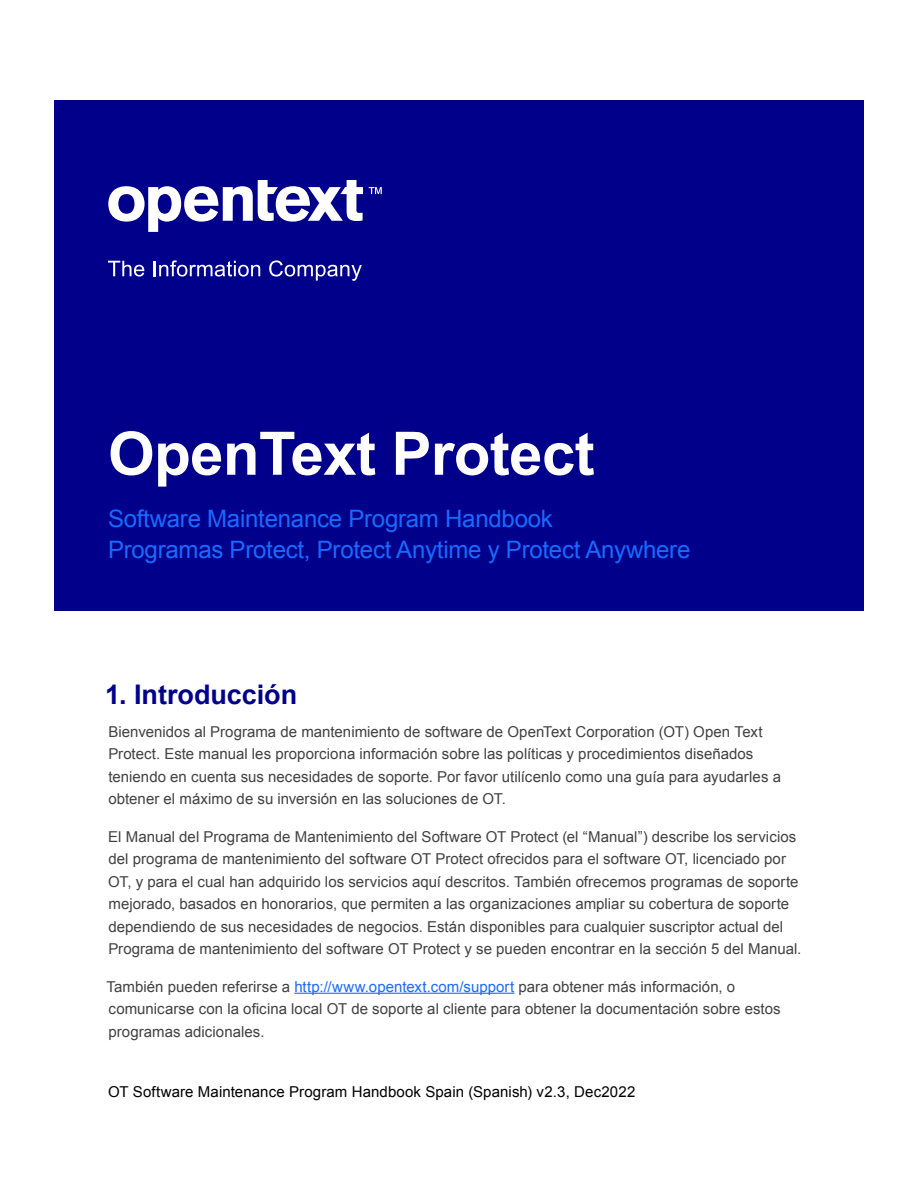
<style>
.page{position:relative;width:918px;height:1188px;background:#fff}
.page>*{position:absolute;margin:0;border:0;box-sizing:border-box;transform-origin:0 0}
.Title_Page_-_Main_Ti{font:700 60px "Arial";letter-spacing:-.01em;color:#fff}
.Body_-_Subhead1{font:700 27px "Arial";color:#00008b}
.TItle_Page_-_Subhead{font:24px "Arial";letter-spacing:-.01em;color:#1a6aff}
.t1{font:15px/22.5px "Arial";letter-spacing:.005em;color:#414042}
.t2{font:15px "Arial";letter-spacing:.01em;color:#000}
.s1{color:#1a6aff}
</style>
<div class="page">
<div style="left:54px;top:100px;width:810px;height:511px;background:#00008b"></div>
<svg style="left:369px;top:187px;width:13px;height:7px"></svg>
<svg style="left:108px;top:180px;width:255px;height:52px"></svg>
<svg style="left:108px;top:261px;width:36px;height:16px"></svg>
<svg style="left:154px;top:260px;width:106px;height:17px"></svg>
<svg style="left:269px;top:260px;width:93px;height:21px"></svg>
<hr style="left:294px;top:993px;width:220px;height:1px;background:#1a6aff">
<h1 class="Title_Page_-_Main_Ti" style="left:108px;top:414px;width:488px">OpenText Protect</h1>
<h2 class="TItle_Page_-_Subhead" style="left:108px;top:502px;width:446px">Software Maintenance Program Handbook</h2>
<h2 class="TItle_Page_-_Subhead" style="left:108px;top:534px;width:584px">Programas Protect, Protect Anytime y Protect Anywhere</h2>
<h3 class="Body_-_Subhead1" style="left:105px;top:676px;width:193px">1. Introducción</h3>
<p class="t1" style="left:108px;top:720px;width:674px">Bienvenidos al Programa de mantenimiento de software de OpenText Corporation (OT) Open Text Protect. Este manual les proporciona información sobre las políticas y procedimientos diseñados teniendo en cuenta sus necesidades de soporte. Por favor utilícenlo como una guía para ayudarles a obtener el máximo de su inversión en las soluciones de OT.</p>
<p class="t1" style="left:108px;top:825px;width:695px">El Manual del Programa de Mantenimiento del Software OT Protect (el “Manual”) describe los servicios del programa de mantenimiento del software OT Protect ofrecidos para el software OT, licenciado por OT, y para el cual han adquirido los servicios aquí descritos. También ofrecemos programas de soporte mejorado, basados en honorarios, que permiten a las organizaciones ampliar su cobertura de soporte dependiendo de sus necesidades de negocios. Están disponibles para cualquier suscriptor actual del Programa de mantenimiento del software OT Protect y se pueden encontrar en la sección 5 del Manual.</p>
<p class="t1" style="left:106px;top:975px;width:676px">También pueden referirse a <span class="s1">http://www.opentext.com/support</span> para obtener más información, o comunicarse con la oficina local OT de soporte al cliente para obtener la documentación sobre estos programas adicionales.</p>
<p class="t2" style="left:108px;top:1082px;width:529px">OT Software Maintenance Program Handbook Spain (Spanish) v2.3, Dec2022</p>
</div>
